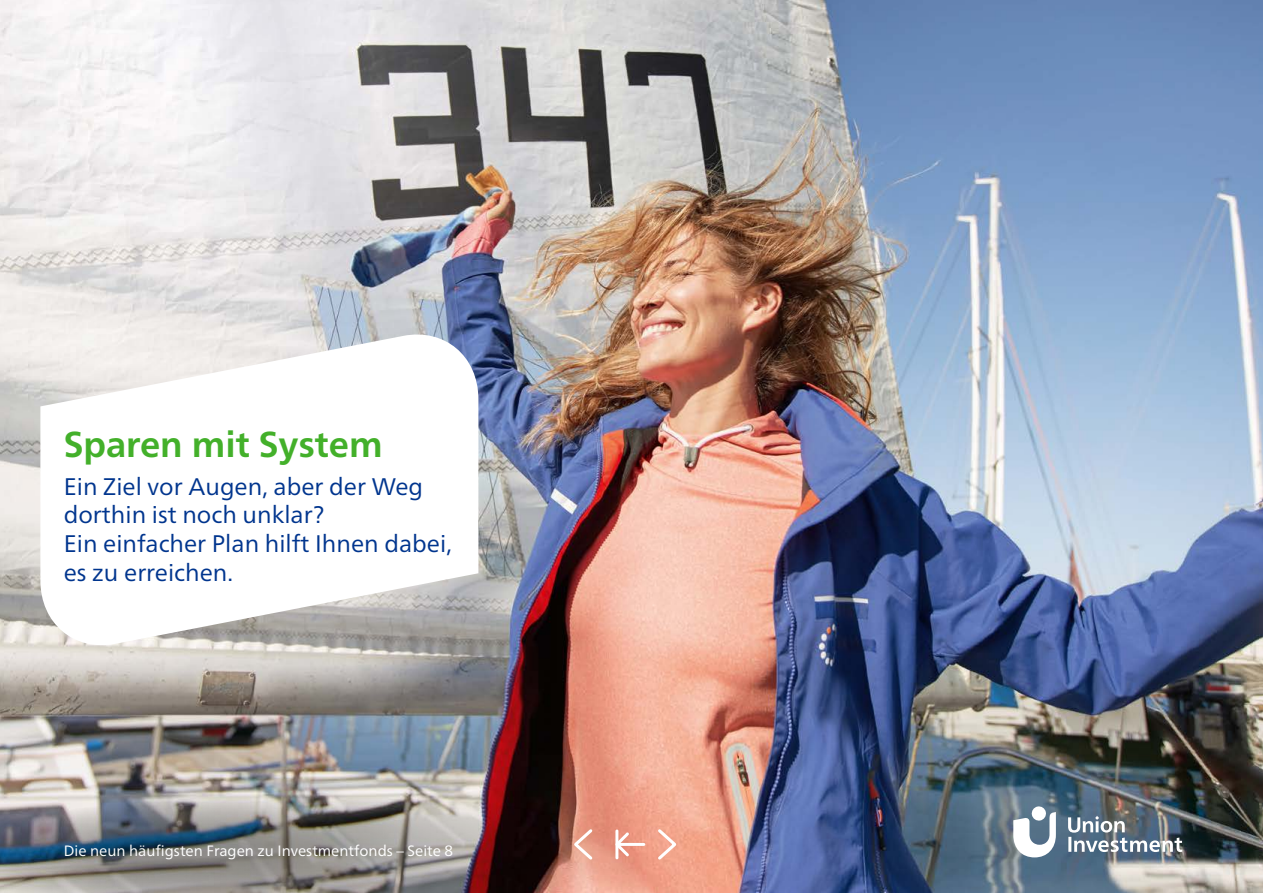
<style>
.page{position:relative;width:1263px;height:893px;background:#fff}
.page>*{position:absolute;margin:0;border:0;box-sizing:border-box;transform-origin:0 0}
.t1{font:36px "Frutiger Neuefuer UI Bold";color:#43b02a}
.t2{font:24px/28.8px "Frutiger Neuefuer UI Book";color:#00358e}
.t3{font:15px "Frutiger Neuefuer UI Book";color:#fff}
</style>
<div class="page">
<img style="left:0;top:0;width:1263px;height:893px">
<img style="left:0;top:795px;width:667px;height:98px">
<svg style="left:655px;top:826px;width:24px;height:36px"></svg>
<svg style="left:571px;top:826px;width:24px;height:36px"></svg>
<hr style="left:615px;top:829px;width:3px;height:30px;background:#fff">
<hr style="left:617px;top:843px;width:28px;height:3px;background:#fff">
<svg style="left:615px;top:832px;width:14px;height:24px"></svg>
<svg style="left:1013px;top:806px;width:169px;height:51px"></svg>
<svg style="left:40px;top:321px;width:438px;height:337px"></svg>
<h1 class="t1" style="left:64px;top:423px;width:320px">Sparen mit System</h1>
<p class="t2" style="left:64px;top:472px;width:390px">Ein Ziel vor Augen, aber der Weg dorthin ist noch unklar?<br>Ein einfacher Plan hilft Ihnen dabei, es zu erreichen.</p>
<p class="t3" style="left:64px;top:841px;width:391px">Die neun häufigsten Fragen zu Investmentfonds – Seite 8</p>
</div>
